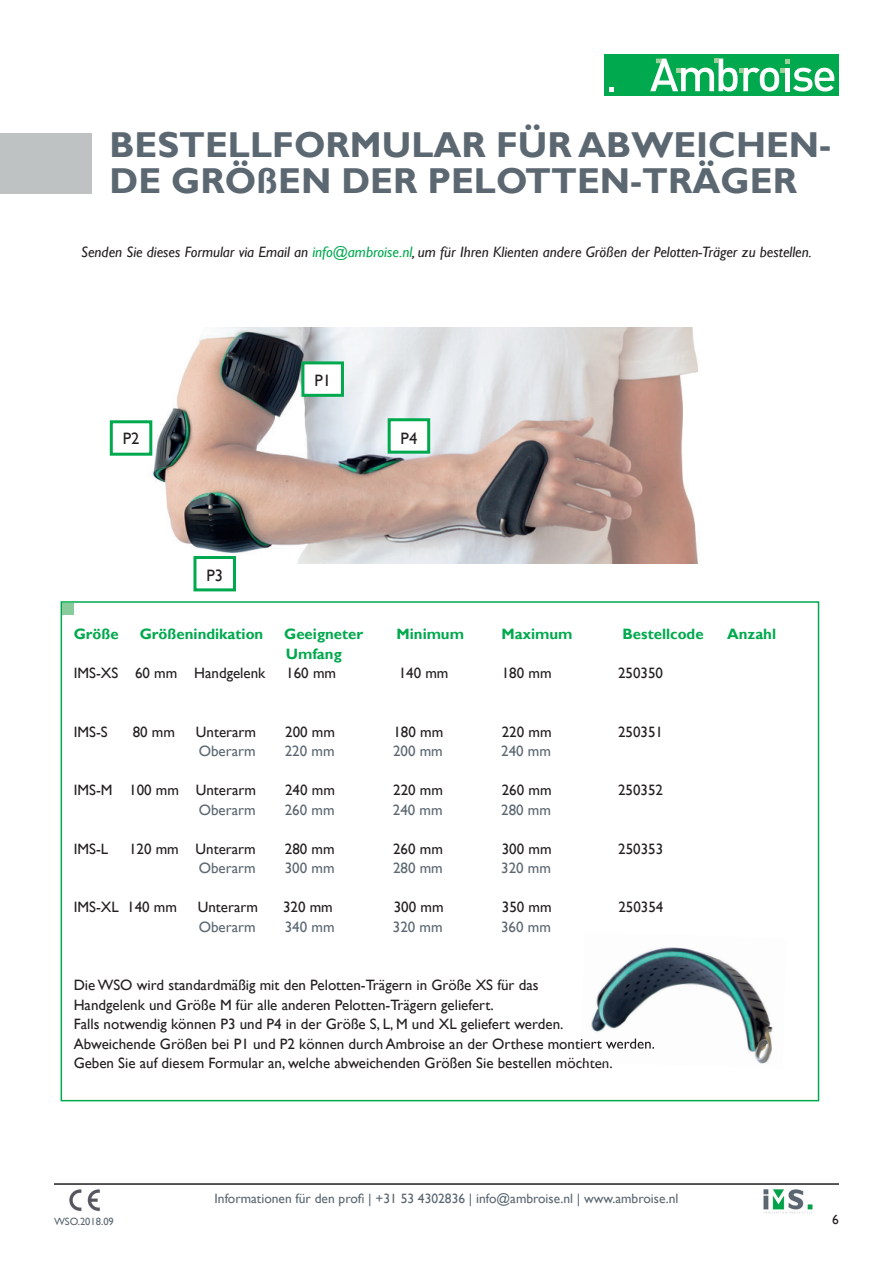
<style>
.page{position:relative;width:893px;height:1263px;background:#fff}
.page>*{position:absolute;margin:0;border:0;box-sizing:border-box;transform-origin:0 0}
.t1{font:700 36px/36px "Gill Sans";color:#5b6771}
.t2{font:16.5px "Gill Sans";color:#231f20}
.t3{font:15px/19.5px "Gill Sans";color:#231f20}
.t4{font:italic 15px "Gill Sans";color:#231f20}
.t5{font:15px "Gill Sans";color:#5b6771}
.t6{font:700 15px "Gill Sans";color:#00a94e}
.t7{font:13.5px "Gill Sans";color:#5b6771}
.t8{font:13.5px "Gill Sans";color:#231f20}
.t9{font:10.5px "Gill Sans";color:#5b6771}
.s1{color:#00a94e}
</style>
<div class="page">
<div style="left:604px;top:54px;width:235px;height:42px;background:#00a94e"></div>
<svg style="left:650px;top:59px;width:184px;height:32px"></svg>
<svg style="left:609px;top:87px;width:5px;height:4px"></svg>
<div style="left:0;top:133px;width:92px;height:60px;background:#bfc2c2"></div>
<hr style="left:54px;top:1183px;width:785px;height:2px;background:#231f20">
<img style="left:763px;top:1189px;width:50px;height:25px">
<img style="left:69px;top:1189px;width:31px;height:23px">
<div style="left:62px;top:603px;width:12px;height:12px;background:#88cc9c"></div>
<img style="left:152px;top:327px;width:546px;height:236px">
<div style="left:303px;top:363px;width:39px;height:32px;background:#fff"></div>
<div style="left:301px;top:361px;width:43px;height:36px;border:3px solid #00a94e"></div>
<div style="left:389px;top:420px;width:40px;height:32px;background:#fff"></div>
<div style="left:388px;top:418px;width:42px;height:36px;border:3px solid #00a94e"></div>
<div style="left:195px;top:557px;width:39px;height:33px;background:#fff"></div>
<div style="left:193px;top:556px;width:43px;height:35px;border:3px solid #00a94e"></div>
<div style="left:110px;top:420px;width:42px;height:36px;border:3px solid #00a94e"></div>
<img style="left:591px;top:947px;width:182px;height:117px">
<img style="left:581px;top:1038px;width:73px;height:11px">
<img style="left:580px;top:1058px;width:32px;height:5px">
<h1 class="t1" style="left:109px;top:128px;width:723px">BESTELLFORMULAR FÜR ABWEICHEN-<br>DE GRÖßEN DER PELOTTEN-TRÄGER</h1>
<p class="t4" style="left:81px;top:243px;width:732px">Senden Sie dieses Formular via Email an <span class="s1">info@ambroise.nl</span>, um für Ihren Klienten andere Größen der Pelotten-Träger zu bestellen.</p>
<p class="t2" style="left:123px;top:429px;width:18px">P2</p>
<p class="t2" style="left:206px;top:565px;width:18px">P3</p>
<p class="t2" style="left:314px;top:370px;width:18px">P1</p>
<p class="t2" style="left:401px;top:429px;width:18px">P4</p>
<p class="t6" style="left:74px;top:625px;width:47px">Größe</p>
<p class="t6" style="left:140px;top:625px;width:125px">Größenindikation</p>
<p class="t6" style="left:284px;top:625px;width:81px">Geeigneter</p>
<p class="t6" style="left:397px;top:625px;width:69px">Minimum</p>
<p class="t6" style="left:502px;top:625px;width:72px">Maximum</p>
<p class="t6" style="left:622px;top:625px;width:83px">Bestellcode</p>
<p class="t6" style="left:727px;top:625px;width:51px">Anzahl</p>
<p class="t6" style="left:286px;top:644px;width:58px">Umfang</p>
<p class="t3" style="left:74px;top:663px;width:193px">IMS-XS 60 mm Handgelenk</p>
<p class="t3" style="left:286px;top:663px;width:51px">160 mm</p>
<p class="t3" style="left:399px;top:663px;width:51px">140 mm</p>
<p class="t3" style="left:502px;top:663px;width:51px">180 mm</p>
<p class="t3" style="left:618px;top:663px;width:46px">250350</p>
<p class="t3" style="left:74px;top:722px;width:36px">IMS-S</p>
<p class="t3" style="left:133px;top:722px;width:44px">80 mm</p>
<p class="t3" style="left:196px;top:722px;width:62px">Unterarm</p>
<p class="t3" style="left:285px;top:722px;width:51px">200 mm</p>
<p class="t3" style="left:393px;top:722px;width:51px">180 mm</p>
<p class="t3" style="left:502px;top:722px;width:51px">220 mm</p>
<p class="t3" style="left:618px;top:722px;width:46px">250351</p>
<p class="t5" style="left:199px;top:742px;width:58px">Oberarm</p>
<p class="t5" style="left:285px;top:742px;width:51px">220 mm</p>
<p class="t5" style="left:393px;top:742px;width:51px">200 mm</p>
<p class="t5" style="left:501px;top:742px;width:51px">240 mm</p>
<p class="t3" style="left:74px;top:780px;width:184px">IMS-M 100 mm Unterarm</p>
<p class="t3" style="left:285px;top:780px;width:51px">240 mm</p>
<p class="t3" style="left:393px;top:780px;width:51px">220 mm</p>
<p class="t3" style="left:502px;top:780px;width:51px">260 mm</p>
<p class="t3" style="left:618px;top:780px;width:46px">250352</p>
<p class="t5" style="left:199px;top:801px;width:58px">Oberarm</p>
<p class="t5" style="left:285px;top:801px;width:51px">260 mm</p>
<p class="t5" style="left:393px;top:801px;width:51px">240 mm</p>
<p class="t5" style="left:501px;top:801px;width:51px">280 mm</p>
<p class="t3" style="left:74px;top:839px;width:36px">IMS-L</p>
<p class="t3" style="left:129px;top:839px;width:128px">120 mm Unterarm</p>
<p class="t3" style="left:285px;top:839px;width:51px">280 mm</p>
<p class="t3" style="left:393px;top:839px;width:51px">260 mm</p>
<p class="t3" style="left:502px;top:839px;width:51px">300 mm</p>
<p class="t3" style="left:618px;top:839px;width:46px">250353</p>
<p class="t5" style="left:199px;top:859px;width:58px">Oberarm</p>
<p class="t5" style="left:285px;top:859px;width:51px">300 mm</p>
<p class="t5" style="left:393px;top:859px;width:51px">280 mm</p>
<p class="t5" style="left:501px;top:859px;width:51px">320 mm</p>
<p class="t3" style="left:74px;top:897px;width:105px">IMS-XL 140 mm</p>
<p class="t3" style="left:198px;top:897px;width:62px">Unterarm</p>
<p class="t3" style="left:283px;top:897px;width:51px">320 mm</p>
<p class="t3" style="left:394px;top:897px;width:51px">300 mm</p>
<p class="t3" style="left:502px;top:897px;width:51px">350 mm</p>
<p class="t3" style="left:618px;top:897px;width:46px">250354</p>
<p class="t5" style="left:199px;top:918px;width:58px">Oberarm</p>
<p class="t5" style="left:285px;top:918px;width:51px">340 mm</p>
<p class="t5" style="left:393px;top:918px;width:51px">320 mm</p>
<p class="t5" style="left:501px;top:918px;width:51px">360 mm</p>
<p class="t3" style="left:74px;top:975px;width:583px">Die WSO wird standardmäßig mit den Pelotten-Trägern in Größe XS für das<br>Handgelenk und Größe M für alle anderen Pelotten-Trägern geliefert.<br>Falls notwendig können P3 und P4 in der Größe S, L, M und XL geliefert werden.<br>Abweichende Größen bei P1 und P2 können durch Ambroise an der Orthese montiert werden.<br>Geben Sie auf diesem Formular an, welche abweichenden Größen Sie bestellen möchten.</p>
<p class="t7" style="left:215px;top:1191px;width:465px">Informationen für den profi | +31 53 4302836 | info@ambroise.nl | www.ambroise.nl</p>
<p class="t9" style="left:54px;top:1215px;width:61px">WSO.2018.09</p>
<p class="t8" style="left:832px;top:1212px;width:8px">6</p>
</div>
